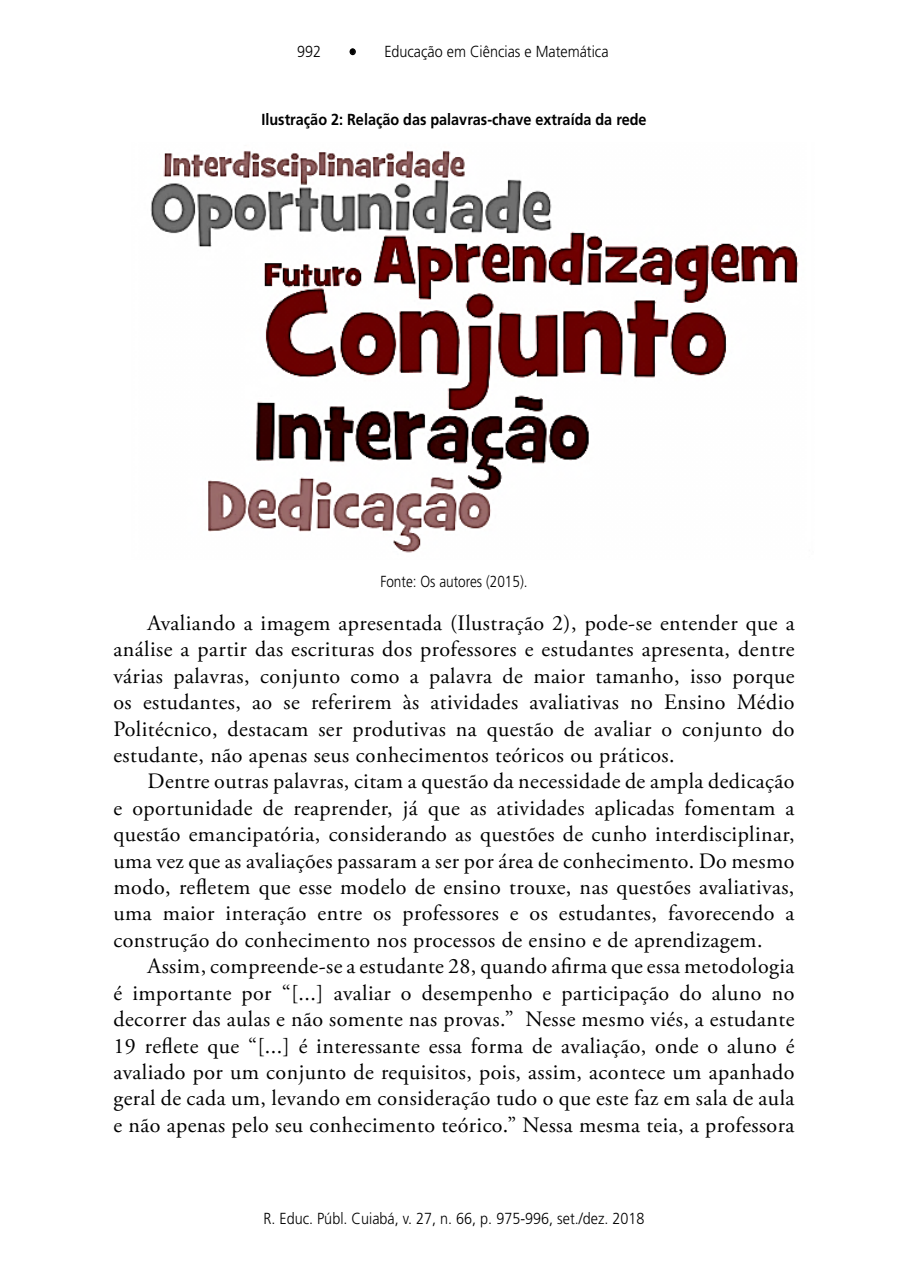
<style>
.page{position:relative;width:908px;height:1276px;background:#fff}
.page>*{position:absolute;margin:0;border:0;box-sizing:border-box;transform-origin:0 0}
._00_CORPO_Texto_EDUC{font:22px/26.4px "Adobe Garamond Pro";letter-spacing:.02em;color:#000;text-align:justify}
._04_LEGENDA_EDUCA{font:300 16px "Frutiger LT Std";color:#000;scale:.9 1}
._04_Tabela_TÍTULO_ED{font:700 16px "Frutiger LT Std";color:#000;scale:.9 1}
._04_LEGENDA_EDUCA-2{font:300 16px "Frutiger LT Std";color:#000;scale:.85 1}
</style>
<div class="page">
<div style="left:349px;top:48px;width:6px;height:7px;border:1px solid #000;border-radius:50%"></div>
<img style="left:150px;top:151px;width:649px;height:402px">
<p class="_04_LEGENDA_EDUCA" style="left:297px;top:43px;width:28px">992</p>
<p class="_04_LEGENDA_EDUCA" style="left:349px;top:43px;width:290px">• Educação em Ciências e Matemática</p>
<p class="_04_Tabela_TÍTULO_ED" style="left:261px;top:110px;width:429px">Ilustração 2: Relação das palavras-chave extraída da rede</p>
<p class="_04_LEGENDA_EDUCA-2" style="left:380px;top:572px;width:175px">Fonte: Os autores (2015).</p>
<p class="_00_CORPO_Texto_EDUC" style="left:113px;top:610px;width:682px;text-indent:34px">Avaliando a imagem apresentada (Ilustração 2), pode-se entender que a análise a partir das escrituras dos professores e estudantes apresenta, dentre várias palavras, conjunto como a palavra de maior tamanho, isso porque os estudantes, ao se referirem às atividades avaliativas no Ensino Médio Politécnico, destacam ser produtivas na questão de avaliar o conjunto do estudante, não apenas seus conhecimentos teóricos ou práticos.</p>
<p class="_00_CORPO_Texto_EDUC" style="left:113px;top:769px;width:682px;text-indent:34px">Dentre outras palavras, citam a questão da necessidade de ampla dedicação e oportunidade de reaprender, já que as atividades aplicadas fomentam a questão emancipatória, considerando as questões de cunho interdisciplinar, uma vez que as avaliações passaram a ser por área de conhecimento. Do mesmo modo, refletem que esse modelo de ensino trouxe, nas questões avaliativas, uma maior interação entre os professores e os estudantes, favorecendo a construção do conhecimento nos processos de ensino e de aprendizagem.</p>
<p class="_00_CORPO_Texto_EDUC" style="left:113px;top:954px;width:682px;text-indent:34px">Assim, compreende-se a estudante 28, quando afirma que essa metodologia é importante por “[...] avaliar o desempenho e participação do aluno no decorrer das aulas e não somente nas provas.” Nesse mesmo viés, a estudante 19 reflete que “[...] é interessante essa forma de avaliação, onde o aluno é avaliado por um conjunto de requisitos, pois, assim, acontece um apanhado geral de cada um, levando em consideração tudo o que este faz em sala de aula e não apenas pelo seu conhecimento teórico.” Nessa mesma teia, a professora</p>
<p class="_04_LEGENDA_EDUCA" style="left:263px;top:1210px;width:425px">R. Educ. Públ. Cuiabá, v. 27, n. 66, p. 975-996, set./dez. 2018</p>
</div>
